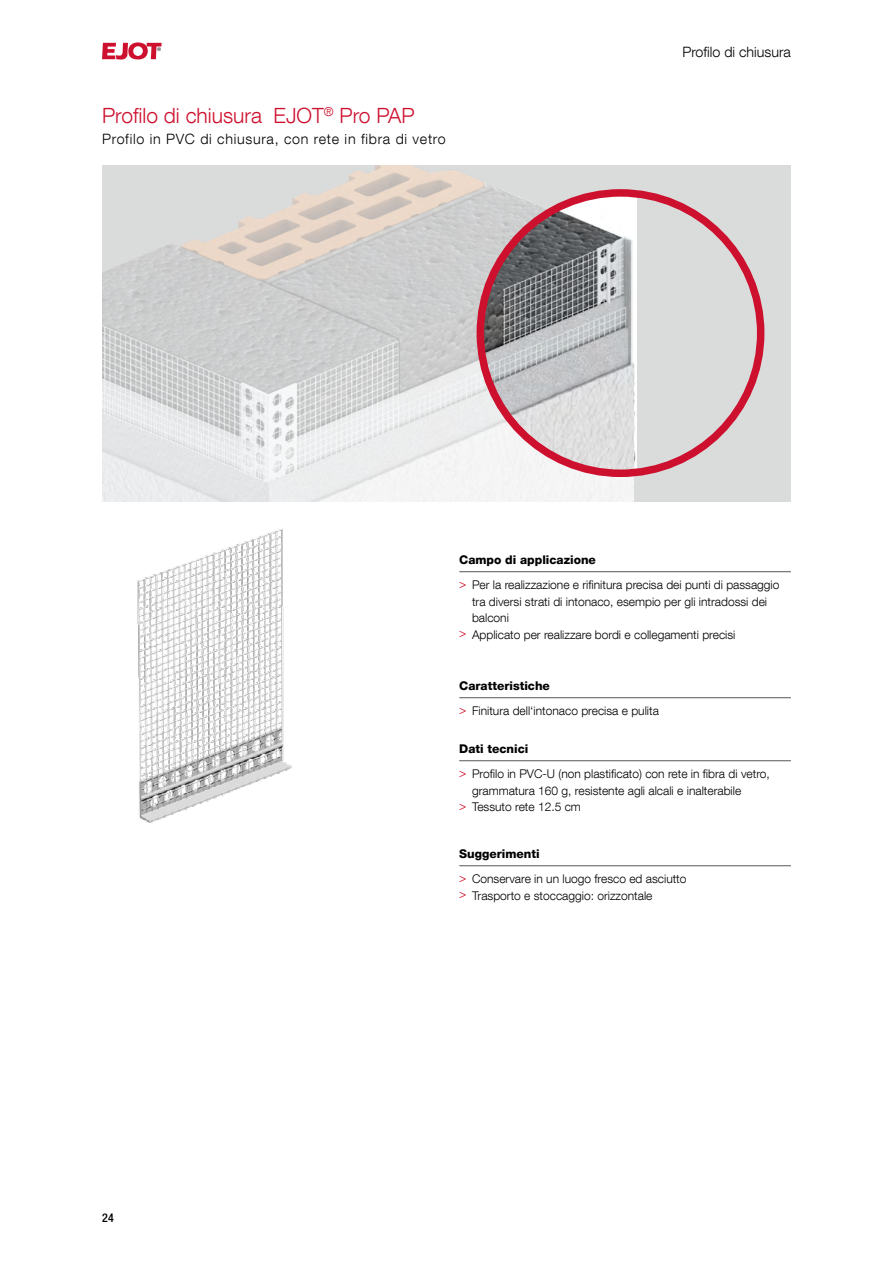
<style>
.page{position:relative;width:893px;height:1263px;background:#fff}
.page>*{position:absolute;margin:0;border:0;box-sizing:border-box;transform-origin:0 0}
.t1{font:300 21px "Helvetica Neue LT Com";color:#cd102e}
.t2{font:300 14.25px "Helvetica Neue LT Com";letter-spacing:.05em;color:#000}
.t3{font:300 14.25px "Helvetica Neue LT Com";color:#000}
.t4{font:300 12px/25px "Helvetica Neue LT Com";color:#000}
.t5{font:500 condensed 12px "Helvetica Neue LT Com";color:#000}
.s1{font-weight:800}
.s2{font-weight:400;color:#cd102e}
</style>
<div class="page">
<svg style="left:102px;top:42px;width:60px;height:18px"></svg>
<hr style="left:459px;top:571px;width:332px;height:1px;background:#555756">
<hr style="left:459px;top:697px;width:332px;height:1px;background:#555756">
<hr style="left:459px;top:760px;width:332px;height:1px;background:#555756">
<hr style="left:459px;top:865px;width:332px;height:1px;background:#555756">
<svg style="left:102px;top:165px;width:689px;height:337px;background:#dad7d7"></svg>
<img style="left:480px;top:193px;width:157px;height:280px">
<div style="left:477px;top:189px;width:287px;height:288px;border:8px solid #cd102e;border-radius:50%"></div>
<img style="left:137px;top:528px;width:155px;height:295px">
<h1 class="t1" style="left:102px;top:103px;width:314px">Profilo di chiusura EJOT<sup>®</sup> Pro PAP</h1>
<p class="t2" style="left:102px;top:130px;width:345px">Profilo in PVC di chiusura, con rete in fibra di vetro</p>
<p class="t3" style="left:682px;top:43px;width:110px">Profilo di chiusura</p>
<p class="t5" style="left:102px;top:1211px;width:13px">24</p>
<p class="t4" style="left:459px;top:547px;width:322px"><span class="s1">Campo di applicazione<br></span><span class="s2">&gt;</span> Per la realizzazione e rifinitura precisa dei punti di passaggio</p>
<p class="t4" style="left:472px;top:589px;width:297px">tra diversi strati di intonaco, esempio per gli intradossi dei</p>
<p class="t4" style="left:472px;top:605px;width:38px">balconi</p>
<p class="t4" style="left:459px;top:622px;width:278px"><span class="s2">&gt;</span> Applicato per realizzare bordi e collegamenti precisi</p>
<p class="t4" style="left:459px;top:673px;width:201px"><span class="s1">Caratteristiche<br></span><span class="s2">&gt;</span> Finitura dell‘intonaco precisa e pulita</p>
<p class="t4" style="left:459px;top:736px;width:312px"><span class="s1">Dati tecnici<br></span><span class="s2">&gt;</span> Profilo in PVC-U (non plastificato) con rete in fibra di vetro,</p>
<p class="t4" style="left:459px;top:782px;width:283px;line-height:16.5px;text-indent:13px">grammatura 160 g, resistente agli alcali e inalterabile <span class="s2">&gt;</span> Tessuto rete 12.5 cm</p>
<p class="t4" style="left:459px;top:841px;width:229px"><span class="s1">Suggerimenti<br></span><span class="s2">&gt;</span> Conservare in un luogo fresco ed asciutto</p>
<p class="t4" style="left:459px;top:883px;width:195px"><span class="s2">&gt;</span> Trasporto e stoccaggio: orizzontale</p>
</div>
